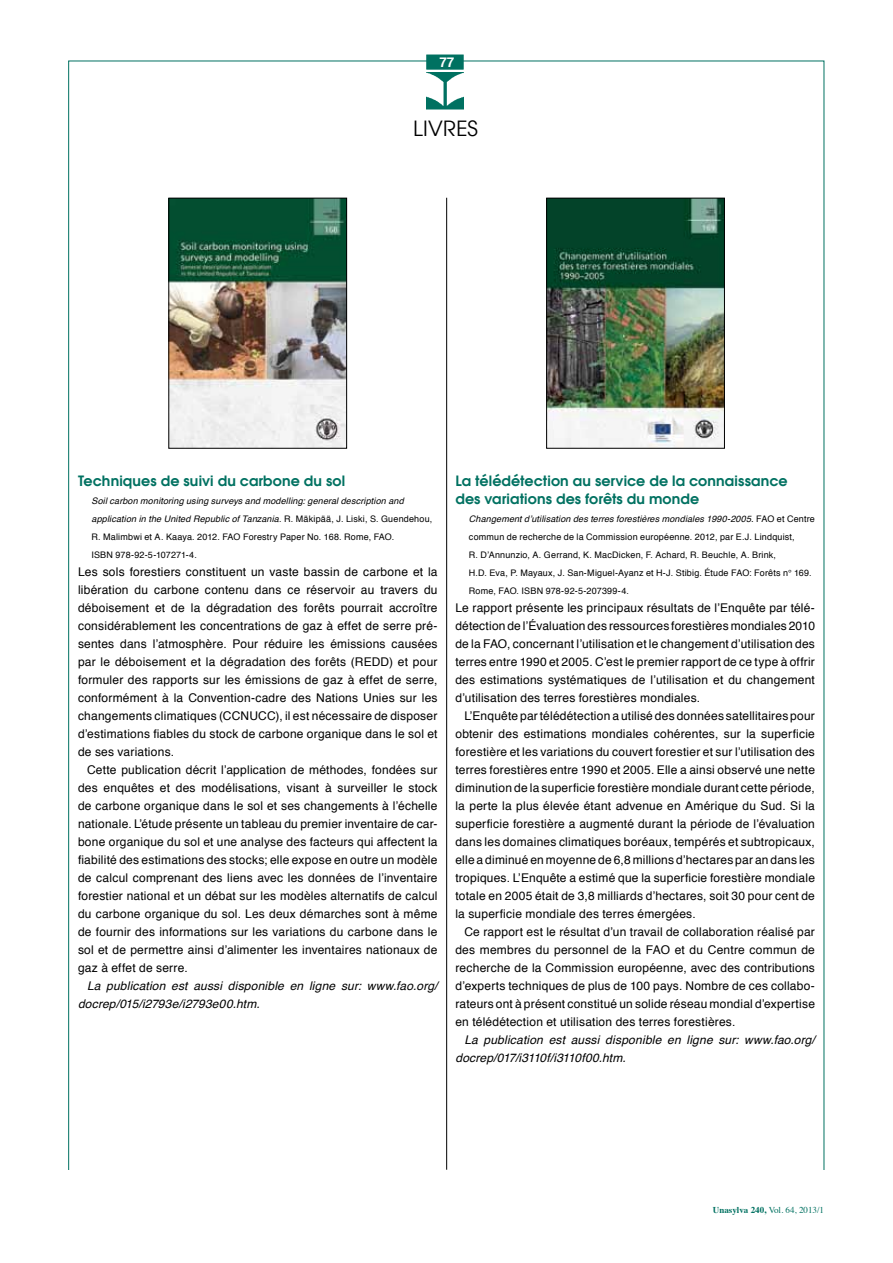
<style>
.page{position:relative;width:893px;height:1263px;background:#fff}
.page>*{position:absolute;margin:0;border:0;box-sizing:border-box;transform-origin:0 0}
.t1{font:21px "Avant Garde";letter-spacing:.015em;color:#000}
.t2{font:600 14.25px/18px "Avant Garde";letter-spacing:.01em;color:#007161}
.t3{font:700 13.5px "Helvetica";color:#fff}
.t4{font:12px/18px "Helvetica";letter-spacing:.015em;color:#000;text-align:justify}
.t5{font:italic 12px/18px "Helvetica";letter-spacing:.015em;color:#000}
.t6{font:9px/18px "Helvetica";letter-spacing:.02em;color:#000}
.t7{font:9px "Times";color:#007161}
.s1{font-style:italic}
.s2{font-weight:700}
</style>
<div class="page">
<div style="left:68px;top:61px;width:756px;height:1116px;background:#fff;border:1px solid #007161"></div>
<div style="left:58px;top:1170px;width:779px;height:32px;background:#fff"></div>
<div style="left:427px;top:55px;width:36px;height:14px;background:#007161"></div>
<img style="left:427px;top:72px;width:36px;height:37px">
<hr style="left:446px;top:198px;width:1px;height:972px;background:#000">
<img style="left:170px;top:200px;width:175px;height:247px">
<div style="left:168px;top:198px;width:179px;height:251px;border:1px solid #000"></div>
<img style="left:548px;top:200px;width:175px;height:247px">
<div style="left:546px;top:198px;width:179px;height:251px;border:1px solid #000"></div>
<p class="t3" style="left:439px;top:51px;width:17px">77</p>
<h1 class="t1" style="left:413px;top:116px;width:66px">LIVRES</h1>
<p class="t2" style="left:78px;top:471px;width:269px">Techniques de suivi du carbone du sol</p>
<p class="t6" style="left:92px;top:492px;width:342px"><span class="s1">Soil carbon monitoring using surveys and modelling: general description and application in the United Republic of Tanzania</span>. R. Mäkipää, J. Liski, S. Guendehou, R. Malimbwi et A. Kaaya. 2012. FAO Forestry Paper No. 168. Rome, FAO.<br>ISBN 978-92-5-107271-4.</p>
<p class="t4" style="left:78px;top:563px;width:361px">Les sols forestiers constituent un vaste bassin de carbone et la libération du carbone contenu dans ce réservoir au travers du déboisement et de la dégradation des forêts pourrait accroître considérablement les concentrations de gaz à effet de serre pré&shy;sentes dans l’atmosphère. Pour réduire les émissions causées par le déboisement et la dégradation des forêts (REDD) et pour formuler des rapports sur les émissions de gaz à effet de serre, conformément à la Convention-cadre des Nations Unies sur les changements climatiques (CCNUCC), il est nécessaire de disposer d’estimations fiables du stock de carbone organique dans le sol et de ses variations.</p>
<p class="t4" style="left:78px;top:761px;width:361px;text-indent:9px">Cette publication décrit l’application de méthodes, fondées sur des enquêtes et des modélisations, visant à surveiller le stock de carbone organique dans le sol et ses changements à l’échelle nationale. L’étude présente un tableau du premier inventaire de car&shy;bone organique du sol et une analyse des facteurs qui affectent la fiabilité des estimations des stocks; elle expose en outre un modèle de calcul comprenant des liens avec les données de l’inventaire forestier national et un débat sur les modèles alternatifs de calcul du carbone organique du sol. Les deux démarches sont à même de fournir des informations sur les variations du carbone dans le sol et de permettre ainsi d’alimenter les inventaires nationaux de gaz à effet de serre.</p>
<p class="t5" style="left:78px;top:977px;width:361px;text-indent:9px">La publication est aussi disponible en ligne sur: www.fao.org/ docrep/015/i2793e/i2793e00.htm.</p>
<p class="t2" style="left:455px;top:471px;width:334px">La télédétection au service de la connaissance des variations des forêts du monde</p>
<p class="t6" style="left:469px;top:510px;width:348px"><span class="s1">Changement d’utilisation des terres forestières mondiales 1990-2005.</span> FAO et Centre commun de recherche de la Commission européenne. 2012, par E.J. Lindquist,<br>R. D’Annunzio, A. Gerrand, K. MacDicken, F. Achard, R. Beuchle, A. Brink,<br>H.D. Eva, P. Mayaux, J. San-Miguel-Ayanz et H-J. Stibig. Étude FAO: Forêts n° 169.<br>Rome, FAO. ISBN 978-92-5-207399-4.</p>
<p class="t4" style="left:455px;top:599px;width:361px">Le rapport présente les principaux résultats de l’Enquête par télé&shy;détection de l’Évaluation des ressources forestières mondiales 2010 de la FAO, concernant l’utilisation et le changement d’utilisation des terres entre 1990 et 2005. C’est le premier rapport de ce type à offrir des estimations systématiques de l’utilisation et du changement d’utilisation des terres forestières mondiales.</p>
<p class="t4" style="left:455px;top:707px;width:361px;text-indent:9px">L’Enquête par télédétection a utilisé des données satellitaires pour obtenir des estimations mondiales cohérentes, sur la superficie forestière et les variations du couvert forestier et sur l’utilisation des terres forestières entre 1990 et 2005. Elle a ainsi observé une nette diminution de la superficie forestière mondiale durant cette période, la perte la plus élevée étant advenue en Amérique du Sud. Si la superficie forestière a augmenté durant la période de l’évaluation dans les domaines climatiques boréaux, tempérés et subtropicaux, elle a diminué en moyenne de 6,8 millions d’hectares par an dans les tropiques. L’Enquête a estimé que la superficie forestière mondiale totale en 2005 était de 3,8 milliards d’hectares, soit 30 pour cent de la superficie mondiale des terres émergées.</p>
<p class="t4" style="left:455px;top:923px;width:361px;text-indent:9px">Ce rapport est le résultat d’un travail de collaboration réalisé par des membres du personnel de la FAO et du Centre commun de recherche de la Commission européenne, avec des contributions d’experts techniques de plus de 100 pays. Nombre de ces collabo&shy;rateurs ont à présent constitué un solide réseau mondial d’expertise en télédétection et utilisation des terres forestières.</p>
<p class="t5" style="left:455px;top:1031px;width:361px;text-indent:9px">La publication est aussi disponible en ligne sur: www.fao.org/ docrep/017/i3110f/i3110f00.htm.</p>
<p class="t7" style="left:713px;top:1201px;width:113px"><span class="s2">Unasylva 240,</span> Vol. 64, 2013/1</p>
</div>
